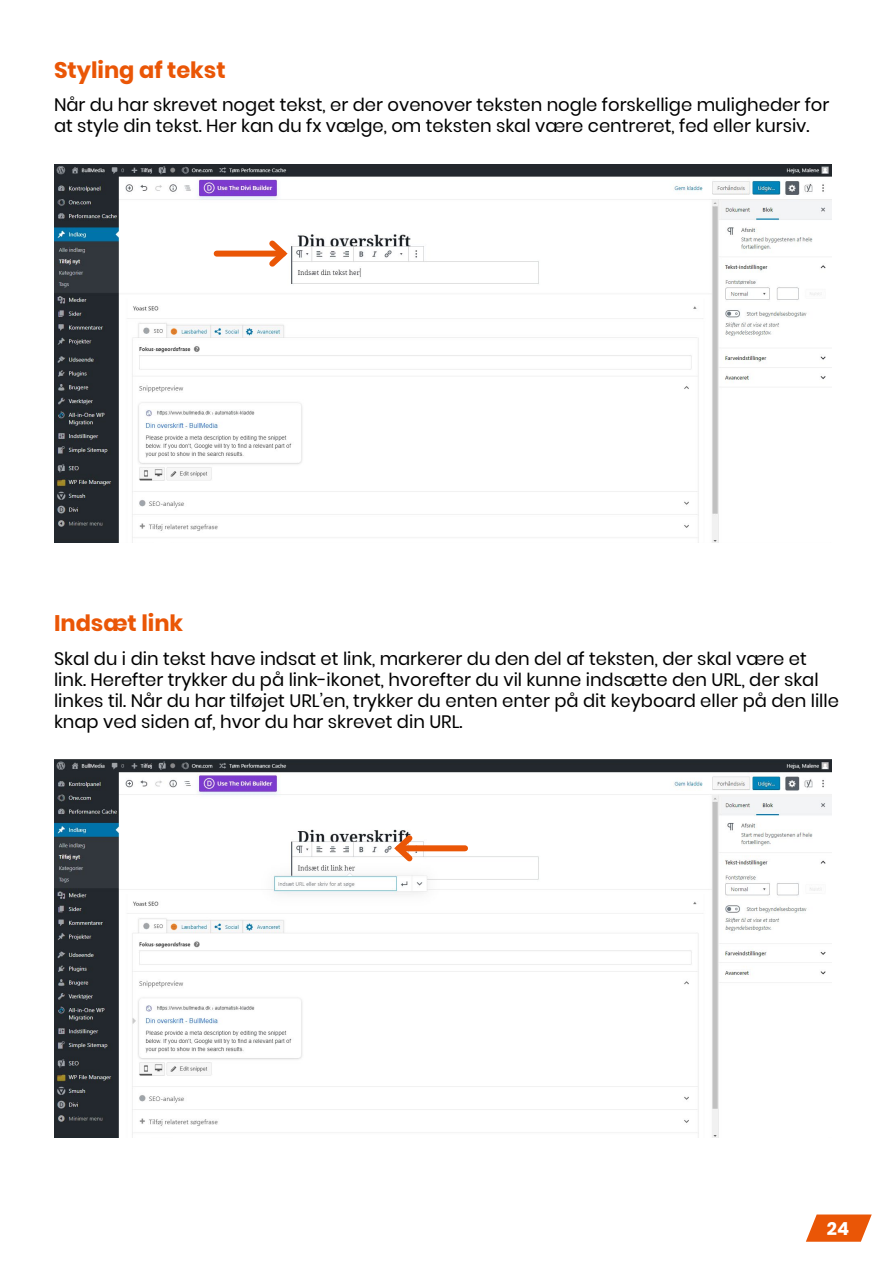
<style>
.page{position:relative;width:893px;height:1263px;background:#fff}
.page>*{position:absolute;margin:0;border:0;box-sizing:border-box;transform-origin:0 0}
.t1{font:700 22.5px "Poppins";color:#ea5606}
.t2{font:18px/21px "Poppins";color:#000}
.t3{font:700 18px "Poppins";color:#fff}
</style>
<div class="page">
<svg style="left:806px;top:1214px;width:66px;height:28px"></svg>
<img style="left:54px;top:164px;width:778px;height:378px">
<div style="left:217px;top:251px;width:66px;height:6px;background:#ea5606"></div>
<svg style="left:264px;top:235px;width:28px;height:37px"></svg>
<img style="left:54px;top:760px;width:778px;height:378px">
<div style="left:399px;top:845px;width:66px;height:6px;background:#ea5606"></div>
<svg style="left:390px;top:830px;width:28px;height:37px"></svg>
<p class="t1" style="left:54px;top:57px;width:173px">Styling af tekst</p>
<p class="t2" style="left:54px;top:95px;width:777px">Når du har skrevet noget tekst, er der ovenover teksten nogle forskellige muligheder for at style din tekst. Her kan du fx vælge, om teksten skal være centreret, fed eller kursiv.</p>
<p class="t1" style="left:54px;top:610px;width:131px">Indsæt link</p>
<p class="t2" style="left:54px;top:648px;width:786px">Skal du i din tekst have indsat et link, markerer du den del af teksten, der skal være et link. Herefter trykker du på link-ikonet, hvorefter du vil kunne indsætte den URL, der skal linkes til. Når du har tilføjet URL’en, trykker du enten enter på dit keyboard eller på den lille knap ved siden af, hvor du har skrevet din URL.</p>
<p class="t3" style="left:827px;top:1218px;width:24px">24</p>
</div>
